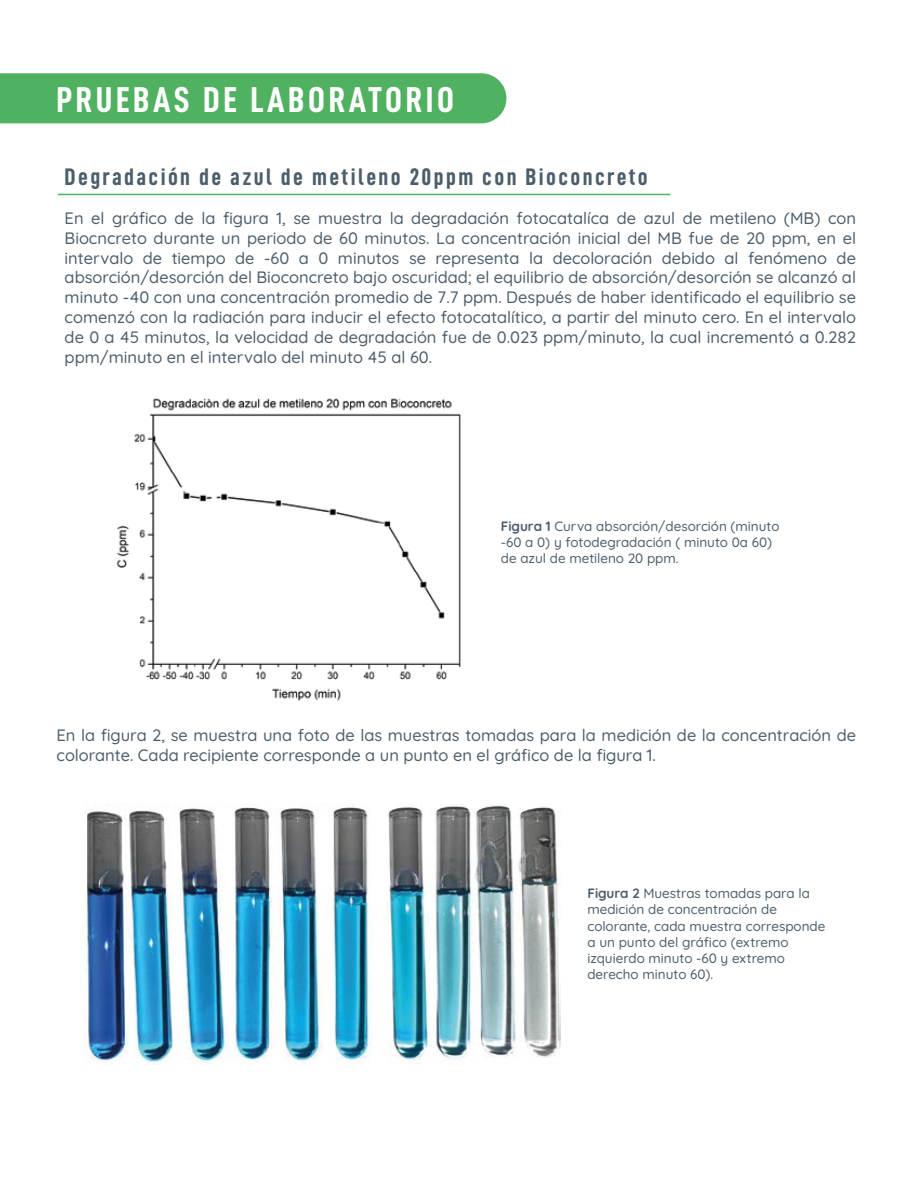
<style>
.page{position:relative;width:918px;height:1188px;background:#fff}
.page>*{position:absolute;margin:0;border:0;box-sizing:border-box;transform-origin:0 0}
.t1{font:36px "D DIN Condensed Bold";letter-spacing:.1em;color:#fff}
.t2{font:24px "D DIN Condensed Bold";letter-spacing:.1em;color:#4d5e6b}
.t3{font:500 16.5px/19.8px "Quicksand";color:#4d5e6b;text-align:justify}
.t4{font:500 13.5px/16.2px "Quicksand";color:#4d5e6b}
.s1{font-weight:700}
</style>
<div class="page">
<div style="left:0;top:73px;width:506px;height:50px;background:#50b160"></div>
<img style="left:116px;top:398px;width:345px;height:303px">
<img style="left:85px;top:803px;width:475px;height:261px">
<hr style="left:58px;top:194px;width:612px;height:1px;background:#50b160">
<h1 class="t1" style="left:57px;top:80px;width:399px">PRUEBAS DE LABORATORIO</h1>
<h2 class="t2" style="left:65px;top:164px;width:585px">Degradación de azul de metileno 20ppm con Bioconcreto</h2>
<p class="t3" style="left:65px;top:207px;width:793px">En el gráfico de la figura 1, se muestra la degradación fotocatalíca de azul de metileno (MB) con Biocncreto durante un periodo de 60 minutos. La concentración inicial del MB fue de 20 ppm, en el intervalo de tiempo de -60 a 0 minutos se representa la decoloración debido al fenómeno de absorción/desorción del Bioconcreto bajo oscuridad; el equilibrio de absorción/desorción se alcanzó al minuto -40 con una concentración promedio de 7.7 ppm. Después de haber identificado el equilibrio se comenzó con la radiación para inducir el efecto fotocatalítico, a partir del minuto cero. En el intervalo de 0 a 45 minutos, la velocidad de degradación fue de 0.023 ppm/minuto, la cual incrementó a 0.282 ppm/minuto en el intervalo del minuto 45 al 60.</p>
<p class="t4" style="left:501px;top:516px;width:280px"><span class="s1">Figura 1</span> Curva absorción/desorción (minuto -60 a 0) y fotodegradación ( minuto 0a 60) de azul de metileno 20 ppm.</p>
<p class="t3" style="left:57px;top:723px;width:801px">En la figura 2, se muestra una foto de las muestras tomadas para la medición de la concentración de colorante. Cada recipiente corresponde a un punto en el gráfico de la figura 1.</p>
<p class="t4" style="left:587px;top:884px;width:240px"><span class="s1">Figura 2</span> Muestras tomadas para la medición de concentración de colorante, cada muestra corresponde a un punto del gráfico (extremo izquierdo minuto -60 y extremo derecho minuto 60).</p>
</div>
